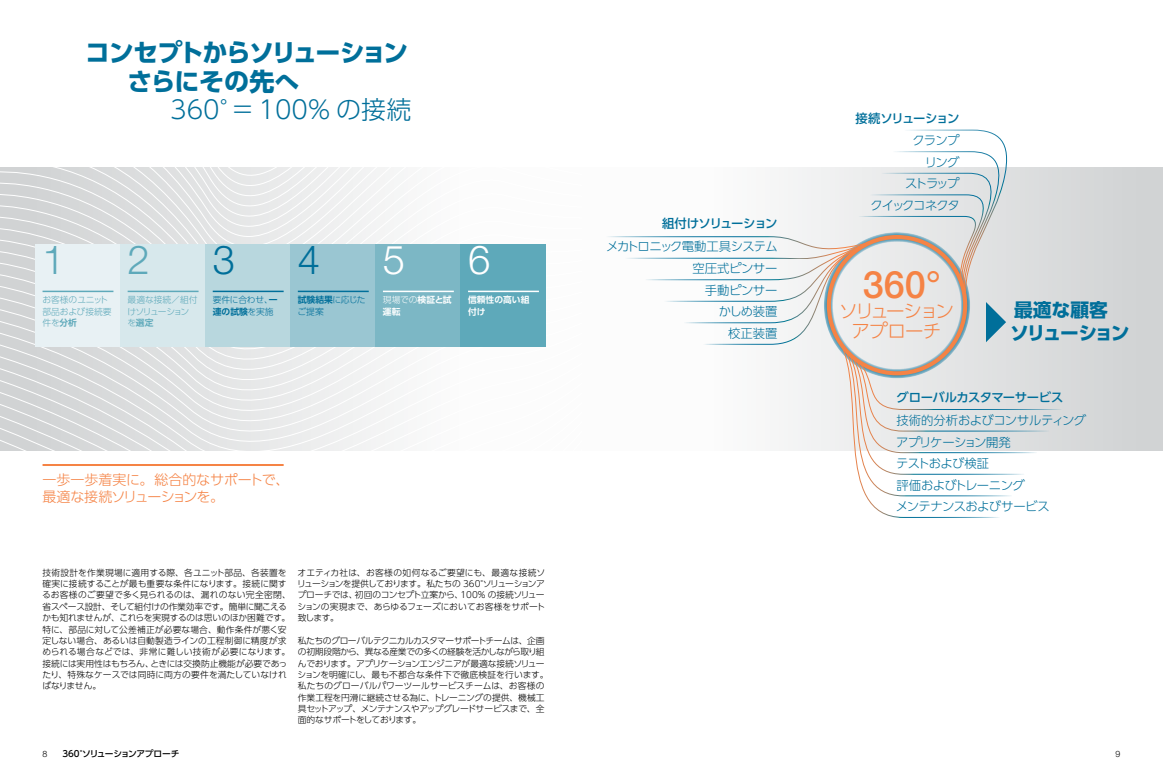
<style>
.page{position:relative;width:1163px;height:780px;background:#fff}
.page>*{position:absolute;margin:0;border:0;box-sizing:border-box;transform-origin:0 0}
.t1{font:300 40px "Helvetica Neue LT Std";color:#5ea9ba}
.t2{font:300 40px "Helvetica Neue LT Std";color:#006f9a}
.t3{font:300 40px "Helvetica Neue LT Std";color:#fff}
.t4{font:500 37.8px "Helvetica Neue";color:#f58345}
.t5{font:700 25px/28.3px "UD Shin Go Pro";letter-spacing:-.055em;color:#006f9a}
.t6{font:300 25px "UD Shin Go Pro";color:#006f9a}
.t7{font:700 18.8px/22.5px "UD Shin Go Pro";letter-spacing:-.05em;color:#006f9a}
.t8{font:300 18.5px/20px "UD Shin Go Pro";letter-spacing:-.095em;color:#f58345;text-align:center}
.t9{font:300 14px/17px "UD Shin Go Pro";letter-spacing:-.01em;color:#f58345}
.t10{font:300 12.3px/21.6px "UD Shin Go Pro";letter-spacing:-.045em;color:#006f9a}
.t11{font:300 12.3px/21.6px "UD Shin Go Pro";letter-spacing:-.095em;color:#006f9a;text-align:right}
.t12{font:500 12.3px "UD Shin Go Pro";letter-spacing:-.09em;color:#006f9a}
.t13{font:500 12.3px "UD Shin Go Pro";letter-spacing:-.055em;color:#006f9a}
.t14{font:300 8.8px/11.3px "UD Shin Go Pro";letter-spacing:-.015em;color:#000}
.t15{font:300 8.8px/11.3px "UD Shin Go Pro";letter-spacing:-.035em;color:#000}
.t16{font:300 8.8px/11.3px "UD Shin Go Pro";letter-spacing:-.01em;color:#5ea9ba}
.t17{font:500 8.8px "UD Shin Go Pro";letter-spacing:-.03em;color:#000}
.t18{font:300 8.8px/11.3px "UD Shin Go Pro";letter-spacing:-.06em;color:#5ea9ba}
.t19{font:700 8.8px "UD Shin Go Pro De";color:#006f9a}
.t20{font:300 8.8px "UD Shin Go Pro";letter-spacing:-.02em;color:#006f9a}
.t21{font:700 8.8px/11.3px "UD Shin Go Pro De";color:#fff}
.t22{font:300 8.8px "UD Shin Go Pro";color:#fff}
.t23{font:700 8.8px "UD Shin Go Pro De";color:#5ea9ba}
.t24{font:300 8.8px "Helvetica Neue LT Std";color:#000}
.s1{font-family:"UD Shin Go Pro De";font-weight:700}
.s2{font-family:"UD Shin Go Pro";font-weight:300}
</style>
<div class="page">
<div style="left:1062px;top:167px;width:100px;height:284px;background:#d4d6d7"></div>
<svg style="left:0;top:167px;width:390px;height:16px"></svg>
<svg style="left:0;top:183px;width:390px;height:13px"></svg>
<svg style="left:0;top:219px;width:546px;height:232px"></svg>
<div style="left:35px;top:244px;width:85px;height:102px;background:#e8f1f4"></div>
<div style="left:120px;top:244px;width:86px;height:102px;background:#d7e8ec"></div>
<div style="left:206px;top:244px;width:85px;height:102px;background:#b8d7de"></div>
<div style="left:291px;top:244px;width:85px;height:102px;background:#9ac6d2"></div>
<div style="left:376px;top:244px;width:170px;height:102px;background:#7cb7c5"></div>
<div style="left:461px;top:244px;width:85px;height:102px;background:#5ea9ba"></div>
<hr style="left:43px;top:290px;width:70px;height:2px;background:#5ea9ba">
<hr style="left:128px;top:290px;width:70px;height:2px;background:#5ea9ba">
<hr style="left:213px;top:290px;width:70px;height:2px;background:#006f9a">
<hr style="left:298px;top:290px;width:71px;height:2px;background:#006f9a">
<hr style="left:383px;top:290px;width:71px;height:2px;background:#fff">
<hr style="left:468px;top:290px;width:71px;height:2px;background:#fff">
<hr style="left:43px;top:464px;width:240px;height:2px;background:#f58345">
<svg style="left:608px;top:129px;width:454px;height:389px"></svg>
<h3 class="t5" style="left:128px;top:38px;width:282px;text-indent:-43px">コンセプトからソリューションさらにその先へ</h3>
<h3 class="t6" style="left:170px;top:89px;width:242px">360°＝100% の接続</h3>
<h3 class="t12" style="left:855px;top:109px;width:105px">接続ソリューション</h3>
<h3 class="t11" style="left:870px;top:129px;width:91px">クランプ<br>リング<br>ストラップ<br>クイックコネクタ</h3>
<h3 class="t12" style="left:662px;top:214px;width:117px">組付けソリューション</h3>
<h1 class="t1" style="left:43px;top:235px;width:24px">1</h1>
<p class="t16" style="left:42px;top:294px;width:71px">お客様のユニット部品および接続要件を<span class="s1">分析</span></p>
<h1 class="t1" style="left:128px;top:235px;width:24px">2</h1>
<p class="t18" style="left:127px;top:294px;width:72px">最適な接続／組付けソリューション</p>
<p class="t23" style="left:127px;top:315px;width:28px"><span class="s2">を</span>選定</p>
<h1 class="t2" style="left:213px;top:235px;width:24px">3</h1>
<p class="t20" style="left:213px;top:293px;width:66px">要件に合わせ、<span class="s1">一</span></p>
<p class="t19" style="left:213px;top:304px;width:62px">連の試験<span class="s2">を実施</span></p>
<h1 class="t2" style="left:298px;top:235px;width:24px">4</h1>
<p class="t19" style="left:298px;top:293px;width:69px">試験結果<span class="s2">に応じた</span></p>
<p class="t20" style="left:297px;top:304px;width:28px">ご提案</p>
<h1 class="t3" style="left:383px;top:235px;width:24px">5</h1>
<p class="t22" style="left:383px;top:293px;width:70px">現場での<span class="s1">検証と試</span></p>
<p class="t21" style="left:383px;top:305px;width:19px">運転</p>
<h1 class="t3" style="left:468px;top:235px;width:24px">6</h1>
<p class="t21" style="left:468px;top:294px;width:63px">信頼性の高い組付け</p>
<h3 class="t10" style="left:606px;top:235px;width:173px;text-align:right">メカトロニック電動工具システム空圧式ピンサー<br>手動ピンサー<br>かしめ装置<br>校正装置</h3>
<h2 class="t4" style="left:862px;top:262px;width:80px">360°</h2>
<h3 class="t8" style="left:838px;top:300px;width:116px">ソリューションアプローチ</h3>
<h3 class="t7" style="left:1010px;top:298px;width:121px">最適な顧客<br>ソリューション</h3>
<h3 class="t13" style="left:896px;top:387px;width:168px">グローバルカスタマーサービス</h3>
<h3 class="t9" style="left:43px;top:470px;width:248px">一歩一歩着実に。総合的なサポートで、最適な接続ソリューションを。</h3>
<h3 class="t10" style="left:895px;top:409px;width:192px">技術的分析およびコンサルティングアプリケーション開発<br>テストおよび検証<br>評価およびトレーニング<br>メンテナンスおよびサービス</h3>
<p class="t14" style="left:42px;top:566px;width:250px">技術設計を作業現場に適用する際、各ユニット部品、各装置を確実に接続することが最も重要な条件になります。接続に関するお客様のご要望で多く見られるのは、漏れのない完全密閉、省スペース設計、そして組付けの作業効率です。簡単に聞こえるかも知れませんが、これらを実現するのは思いのほか困難です。特に、部品に対して公差補正が必要な場合、動作条件が悪く安定しない場合、あるいは自動製造ラインの工程制御に精度が求められる場合などでは、非常に難しい技術が必要になります。接続には実用性はもちろん、ときには交換防止機能が必要であったり、特殊なケースでは同時に両方の要件を満たしていなければなりません。</p>
<p class="t14" style="left:297px;top:566px;width:250px;text-align:justify">オエティカ社は、お客様の如何なるご要望にも、最適な接続ソリューションを提供しております。私たちの 360°ソリューションアプローチでは、初回のコンセプト立案から、100% の接続ソリューションの実現まで、あらゆるフェーズにおいてお客様をサポート致します。</p>
<p class="t15" style="left:297px;top:634px;width:252px">私たちのグローバルテクニカルカスタマーサポートチームは、企画の初期段階から、異なる産業での多くの経験を活かしながら取り組んでおります。アプリケーションエンジニアが最適な接続ソリューションを明確にし、最も不都合な条件下で徹底検証を行います。私たちのグローバルパワーツールサービスチームは、お客様の作業工程を円滑に継続させる為に、トレーニングの提供、機械工具セットアップ、メンテナンスやアップグレードサービスまで、全面的なサポートをしております。</p>
<p class="t17" style="left:62px;top:746px;width:118px">360°ソリューションアプローチ</p>
<p class="t24" style="left:43px;top:748px;width:6px">8</p>
<p class="t24" style="left:1115px;top:748px;width:6px">9</p>
</div>
